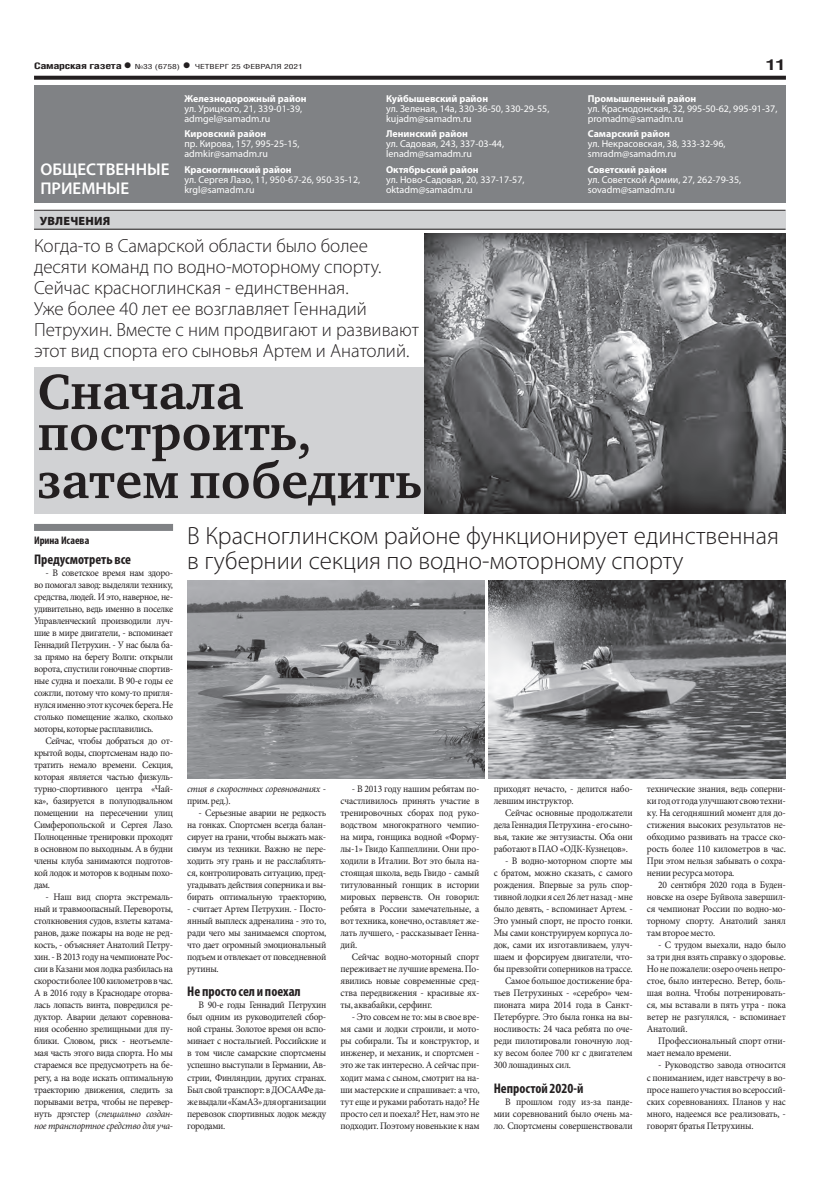
<style>
.page{position:relative;width:820px;height:1191px;background:#fff}
.page>*{position:absolute;margin:0;border:0;box-sizing:border-box;transform-origin:0 0}
.ЗАГОЛОВОК{font:700 51px/41px "Charter C";color:#231f20}
.ПОДЗАГОЛОВОК{font:300 25px/25px "Myriad Pro";color:#231f20}
.ПОДЗАГОЛОВОК-2{font:300 19px/21px "Myriad Pro";color:#231f20}
.ПОДЗАГОЛОВОК-3{font:600 17px/19px "Myriad Pro";color:#fff}
.t1{font:700 15px "Helios Cond";color:#231f20;scale:1.4 1}
.ЗАГ_в_ТЕКСТЕ{font:700 condensed 14px "Myriad Pro";color:#231f20}
.РУБРИКА{font:900 12px "Myriad Pro";letter-spacing:.02em;color:#231f20}
.АВТОР_чб__копия{font:700 condensed 11px "Myriad Pro";color:#231f20}
.ОСНОВНОЙ{font:10px/12px "Minion Pro";letter-spacing:-.025em;color:#231f20;text-align:justify;scale:.95 1}
.ПОДЗАГОЛОВОК-4{font:10px/10px "Myriad Pro";color:#fff}
.ОСНОВНОЙ-2{font:italic 10px/12px "Minion Pro";letter-spacing:-.03em;color:#231f20;scale:.95 1}
.t2{font:700 9px "Helios Cond";letter-spacing:-.02em;color:#231f20;scale:1.4 1}
.t3{font:7px "Helios Cond";color:#231f20;scale:1.4 1}
.s1{font-size:16px}
.s2{font-weight:700;font-size:16px}
.s3{font-weight:700}
.s4{font-style:italic}
.s5{font-style:normal}
</style>
<div class="page">
<svg style="left:34px;top:76px;width:751px;height:4px;background:#322f2f"></svg>
<div style="left:34px;top:367px;width:751px;height:146px;background:#d1d2d4"></div>
<div style="left:34px;top:211px;width:751px;height:18px;background:#d1d2d4"></div>
<hr style="left:34px;top:210px;width:751px;height:1px;background:#231f20">
<hr style="left:34px;top:229px;width:751px;height:1px;background:#231f20">
<div style="left:34px;top:86px;width:751px;height:117px;background:#808285"></div>
<div style="left:34px;top:524px;width:139px;height:7px;background:#808285"></div>
<img style="left:424px;top:233px;width:361px;height:280px">
<img style="left:488px;top:580px;width:297px;height:198px">
<img style="left:187px;top:580px;width:297px;height:198px">
<p class="t2" style="left:34px;top:61px;width:71px">Самарская газета<span class="s1">•</span></p>
<p class="t3" style="left:135px;top:63px;width:121px">№33 (6758) <span class="s2">•</span> ЧЕТВЕРГ 25 ФЕВРАЛЯ 2021</p>
<p class="t1" style="left:775px;top:55px;width:9px">3</p>
<p class="t1" style="left:765px;top:55px;width:16px">11</p>
<p class="ПОДЗАГОЛОВОК-3" style="left:40px;top:160px;width:131px">ОБЩЕСТВЕННЫЕ<br>ПРИЕМНЫЕ</p>
<p class="РУБРИКА" style="left:40px;top:214px;width:72px">УВЛЕЧЕНИЯ</p>
<p class="ПОДЗАГОЛОВОК-4" style="left:184px;top:93px;width:124px"><span class="s3">Железнодорожный район </span>ул. Урицкого, 21, 339-01-39, admgel@samadm.ru</p>
<p class="ПОДЗАГОЛОВОК-4" style="left:184px;top:129px;width:117px"><span class="s3">Кировский район<br></span>пр. Кирова, 157, 995-25-15, admkir@samadm.ru</p>
<p class="ПОДЗАГОЛОВОК-4" style="left:184px;top:165px;width:177px"><span class="s3">Красноглинский район<br></span>ул. Сергея Лазо, 11, 950-67-26, 950-35-12, krgl@samadm.ru</p>
<p class="ПОДЗАГОЛОВОК-4" style="left:386px;top:93px;width:165px"><span class="s3">Куйбышевский район<br></span>ул. Зеленая, 14а, 330-36-50, 330-29-55, kujadm@samadm.ru</p>
<p class="ПОДЗАГОЛОВОК-4" style="left:386px;top:129px;width:119px"><span class="s3">Ленинский район<br></span>ул. Садовая, 243, 337-03-44, lenadm@samadm.ru</p>
<p class="ПОДЗАГОЛОВОК-4" style="left:386px;top:165px;width:140px"><span class="s3">Октябрьский район<br></span>ул. Ново-Садовая, 20, 337-17-57, oktadm@samadm.ru</p>
<p class="ПОДЗАГОЛОВОК-2" style="left:34px;top:235px;width:386px">Когда-то в Самарской области было более десяти команд по водно-моторному спорту.<br>Сейчас красноглинская - единственная.<br>Уже более 40 лет ее возглавляет Геннадий Петрухин. Вместе с ним продвигают и развивают этот вид спорта его сыновья Артем и Анатолий.</p>
<p class="ПОДЗАГОЛОВОК-4" style="left:587px;top:93px;width:191px"><span class="s3">Промышленный район<br></span>ул. Краснодонская, 32, 995-50-62, 995-91-37, promadm@samadm.ru</p>
<p class="ПОДЗАГОЛОВОК-4" style="left:587px;top:129px;width:139px"><span class="s3">Самарский район<br></span>ул. Некрасовская, 38, 333-32-96, smradm@samadm.ru</p>
<p class="ПОДЗАГОЛОВОК-4" style="left:587px;top:165px;width:155px"><span class="s3">Советский район<br></span>ул. Советской Армии, 27, 262-79-35, sovadm@samadm.ru</p>
<p class="ЗАГОЛОВОК" style="left:38px;top:372px;width:276px">Сначала построить,</p>
<p class="ЗАГОЛОВОК" style="left:38px;top:461px;width:386px">затем победить</p>
<p class="ПОДЗАГОЛОВОК" style="left:187px;top:522px;width:593px">В Красноглинском районе функционирует единственная в губернии секция по водно-моторному спорту</p>
<p class="АВТОР_чб__копия" style="left:34px;top:534px;width:57px">Ирина Исаева</p>
<p class="ЗАГ_в_ТЕКСТЕ" style="left:34px;top:551px;width:99px">Предусмотреть все</p>
<p class="ОСНОВНОЙ" style="left:34px;top:567px;width:148px;text-indent:11px">- В советское время нам здоро&shy;во помогал завод: выделяли технику, средства, людей. И это, наверное, не&shy;удивительно, ведь именно в поселке Управленческий производили луч&shy;шие в мире двигатели, - вспоминает Геннадий Петрухин. - У нас была ба&shy;за прямо на берегу Волги: открыли ворота, спустили гоночные спортив&shy;ные судна и поехали. В 90-е годы ее сожгли, потому что кому-то пригля&shy;нулся именно этот кусочек берега. Не столько помещение жалко, сколько моторы, которые расплавились.</p>
<p class="ОСНОВНОЙ" style="left:34px;top:735px;width:148px;text-indent:11px">Сейчас, чтобы добраться до от&shy;крытой воды, спортсменам надо по&shy;тратить немало времени. Секция, которая является частью физкуль&shy;турно-спортивного центра «Чай&shy;ка», базируется в полуподвальном помещении на пересечении улиц Симферопольской и Сергея Лазо.<br>Полноценные тренировки проходят в основном по выходным. А в будни члены клуба занимаются подготов&shy;кой лодок и моторов к водным похо&shy;дам.</p>
<p class="ОСНОВНОЙ" style="left:34px;top:891px;width:148px;text-indent:11px">- Наш вид спорта экстремаль&shy;ный и травмоопасный. Перевороты, столкновения судов, взлеты катама&shy;ранов, даже пожары на воде не ред&shy;кость, - объясняет Анатолий Петру&shy;хин. - В 2013 году на чемпионате Рос&shy;сии в Казани моя лодка разбилась на скорости более 100 километров в час.<br>А в 2016 году в Краснодаре оторва&shy;лась лопасть винта, повредился ре&shy;дуктор. Аварии делают соревнова&shy;ния особенно зрелищными для пу&shy;блики. Словом, риск - неотъемле&shy;мая часть этого вида спорта. Но мы стараемся все предусмотреть на бе&shy;регу, а на воде искать оптимальную траекторию движения, следить за порывами ветра, чтобы не перевер&shy;нуть дрэгстер (<span class="s4">специально создан&shy;ное транспортное средство для уча-</span></p>
<p class="ОСНОВНОЙ" style="left:340px;top:783px;width:148px;text-indent:11px">- В 2013 году нашим ребятам по&shy;счастливилось принять участие в тренировочных сборах под руко&shy;водством многократного чемпио&shy;на мира, гонщика водной «Форму&shy;лы-1» Гвидо Каппеллини. Они про&shy;ходили в Италии. Вот это была на&shy;стоящая школа, ведь Гвидо - самый титулованный гонщик в истории мировых первенств. Он говорил: ребята в России замечательные, а вот техника, конечно, оставляет же&shy;лать лучшего, - рассказывает Генна&shy;дий.</p>
<p class="ОСНОВНОЙ" style="left:340px;top:951px;width:148px;text-indent:11px">Сейчас водно-моторный спорт переживает не лучшие времена. По&shy;явились новые современные сред&shy;ства передвижения - красивые ях&shy;ты, аквабайки, серфинг.</p>
<p class="ОСНОВНОЙ" style="left:340px;top:1011px;width:148px;text-indent:11px">- Это совсем не то: мы в свое вре&shy;мя сами и лодки строили, и мото&shy;ры собирали. Ты и конструктор, и инженер, и механик, и спортсмен - это же так интересно. А сейчас при&shy;ходит мама с сыном, смотрит на на&shy;ши мастерские и спрашивает: а что, тут еще и руками работать надо? Не просто сел и поехал? Нет, нам это не подходит. Поэтому новенькие к нам</p>
<p class="ОСНОВНОЙ" style="left:493px;top:783px;width:148px">приходят нечасто, - делится набо&shy;левшим инструктор.</p>
<p class="ОСНОВНОЙ" style="left:493px;top:807px;width:148px;text-indent:11px">Сейчас основные продолжатели дела Геннадия Петрухина - его сыно&shy;вья, такие же энтузиасты. Оба они работают в ПАО «ОДК-Кузнецов».</p>
<p class="ОСНОВНОЙ" style="left:493px;top:855px;width:148px;text-indent:11px">- В водно-моторном спорте мы с братом, можно сказать, с самого рождения. Впервые за руль спор&shy;тивной лодки я сел 26 лет назад - мне было девять, - вспоминает Артем. - Это умный спорт, не просто гонки.<br>Мы сами конструируем корпуса ло&shy;док, сами их изготавливаем, улуч&shy;шаем и форсируем двигатели, что&shy;бы превзойти соперников на трассе.</p>
<p class="ОСНОВНОЙ" style="left:493px;top:975px;width:148px;text-indent:11px">Самое большое достижение бра&shy;тьев Петрухиных - «серебро» чем&shy;пионата мира 2014 года в Санкт-Петербурге. Это была гонка на вы&shy;носливость: 24 часа ребята по оче&shy;реди пилотировали гоночную лод&shy;ку весом более 700 кг с двигателем 300 лошадиных сил.</p>
<p class="ЗАГ_в_ТЕКСТЕ" style="left:493px;top:1079px;width:91px">Непростой 2020-й</p>
<p class="ОСНОВНОЙ" style="left:493px;top:1095px;width:148px;text-indent:11px">В прошлом году из-за панде&shy;мии соревнований было очень ма&shy;ло. Спортсмены совершенствовали</p>
<p class="ОСНОВНОЙ-2" style="left:187px;top:783px;width:148px">стия в скоростных соревнованиях <span class="s5">- прим. ред.).</span></p>
<p class="ОСНОВНОЙ" style="left:187px;top:807px;width:148px;text-indent:11px">- Серьезные аварии не редкость на гонках. Спортсмен всегда балан&shy;сирует на грани, чтобы выжать мак&shy;симум из техники. Важно не пере&shy;ходить эту грань и не расслаблять&shy;ся, контролировать ситуацию, пред&shy;угадывать действия соперника и вы&shy;бирать оптимальную траекторию,</p>
<p class="ОСНОВНОЙ" style="left:187px;top:903px;width:148px">- считает Артем Петрухин. - Посто&shy;янный выплеск адреналина - это то, ради чего мы занимаемся спортом, что дает огромный эмоциональный подъем и отвлекает от повседневной рутины.</p>
<p class="ЗАГ_в_ТЕКСТЕ" style="left:187px;top:983px;width:115px">Не просто сел и поехал</p>
<p class="ОСНОВНОЙ" style="left:187px;top:999px;width:148px;text-indent:11px">В 90-е годы Геннадий Петрухин был одним из руководителей сбор&shy;ной страны. Золотое время он вспо&shy;минает с ностальгией. Российские и в том числе самарские спортсмены успешно выступали в Германии, Ав&shy;стрии, Финляндии, других странах.<br>Был свой транспорт: в ДОСААФе да&shy;же выдали «КамАЗ» для организации перевозок спортивных лодок между городами.</p>
<p class="ОСНОВНОЙ" style="left:646px;top:783px;width:148px">технические знания, ведь соперни&shy;ки год от года улучшают свою техни&shy;ку. На сегодняшний момент для до&shy;стижения высоких результатов не&shy;обходимо развивать на трассе ско&shy;рость более 110 километров в час.<br>При этом нельзя забывать о сохра&shy;нении ресурса мотора.</p>
<p class="ОСНОВНОЙ" style="left:646px;top:879px;width:148px;text-indent:11px">20 сентября 2020 года в Буден&shy;новске на озере Буйвола завершил&shy;ся чемпионат России по водно-мо&shy;торному спорту. Анатолий занял там второе место.</p>
<p class="ОСНОВНОЙ" style="left:646px;top:939px;width:148px;text-indent:11px">- С трудом выехали, надо было за три дня взять справку о здоровье.<br>Но не пожалели: озеро очень непро&shy;стое, было интересно. Ветер, боль&shy;шая волна. Чтобы потренировать&shy;ся, мы вставали в пять утра - пока ветер не разгулялся, - вспоминает Анатолий.</p>
<p class="ОСНОВНОЙ" style="left:646px;top:1035px;width:148px;text-indent:11px">Профессиональный спорт отни&shy;мает немало времени.</p>
<p class="ОСНОВНОЙ" style="left:646px;top:1059px;width:148px;text-indent:11px">- Руководство завода относится с пониманием, идет навстречу в во&shy;просе нашего участия во всероссий&shy;ских соревнованиях. Планов у нас много, надеемся все реализовать, - говорят братья Петрухины.</p>
</div>
